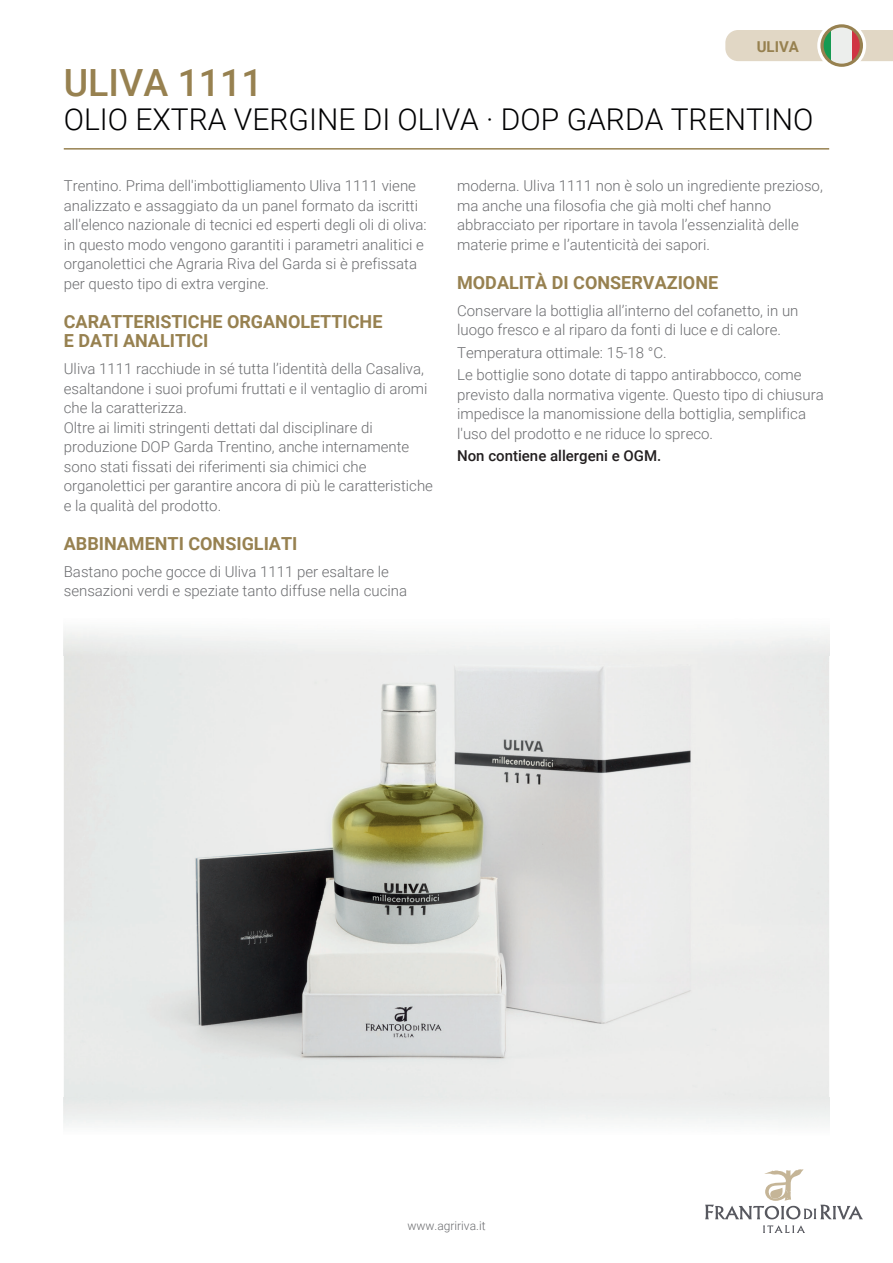
<style>
.page{position:relative;width:893px;height:1263px;background:#fff}
.page>*{position:absolute;margin:0;border:0;box-sizing:border-box;transform-origin:0 0}
.t1{font:500 37.5px "Roboto";color:#978150}
.t2{font:300 30px "Roboto";color:#000002}
.t3{font:700 18px/19.5px "Roboto";color:#978150}
.t4{font:300 15px/19.5px "Roboto";color:#6c6d70}
.t5{font:500 15px "Roboto";color:#231f20}
.t6{font:700 15px "Roboto";color:#978150}
.t7{font:300 12px "Roboto";color:#6c6d70}
</style>
<div class="page">
<hr style="left:64px;top:148px;width:765px;height:2px;background:#978150">
<svg style="left:763px;top:1225px;width:42px;height:8px"></svg>
<svg style="left:705px;top:1169px;width:158px;height:50px"></svg>
<div style="left:725px;top:30px;width:168px;height:31px;background:#e1d7c5"></div>
<div style="left:817px;top:21px;width:49px;height:49px;background:#fff;border-radius:50%"></div>
<svg style="left:820px;top:24px;width:43px;height:43px"></svg>
<svg style="left:824px;top:27px;width:7px;height:37px"></svg>
<div style="left:831px;top:27px;width:21px;height:37px;background:#eceeec"></div>
<svg style="left:852px;top:27px;width:8px;height:37px"></svg>
<img style="left:64px;top:656px;width:765px;height:442px">
<p class="t6" style="left:757px;top:36px;width:44px">ULIVA</p>
<h1 class="t1" style="left:64px;top:56px;width:201px">ULIVA 1111</h1>
<h2 class="t2" style="left:64px;top:99px;width:751px">OLIO EXTRA VERGINE DI OLIVA · DOP GARDA TRENTINO</h2>
<p class="t4" style="left:64px;top:176px;width:364px">Trentino. Prima dell'imbottigliamento Uliva 1111 viene analizzato e assaggiato da un panel formato da iscritti all'elenco nazionale di tecnici ed esperti degli oli di oliva: in questo modo vengono garantiti i parametri analitici e organolettici che Agraria Riva del Garda si è prefissata per questo tipo di extra vergine.</p>
<p class="t3" style="left:64px;top:311px;width:320px">CARATTERISTICHE ORGANOLETTICHE<br>E DATI ANALITICI</p>
<p class="t4" style="left:64px;top:359px;width:371px">Uliva 1111 racchiude in sé tutta l’identità della Casaliva, esaltandone i suoi profumi fruttati e il ventaglio di aromi che la caratterizza.<br>Oltre ai limiti stringenti dettati dal disciplinare di produzione DOP Garda Trentino, anche internamente sono stati fissati dei riferimenti sia chimici che organolettici per garantire ancora di più le caratteristiche e la qualità del prodotto.</p>
<p class="t3" style="left:64px;top:533px;width:235px">ABBINAMENTI CONSIGLIATI</p>
<p class="t4" style="left:64px;top:561px;width:345px">Bastano poche gocce di Uliva 1111 per esaltare le sensazioni verdi e speziate tanto diffuse nella cucina</p>
<p class="t4" style="left:457px;top:176px;width:367px">moderna. Uliva 1111 non è solo un ingrediente prezioso, ma anche una filosofia che già molti chef hanno abbracciato per riportare in tavola l’essenzialità delle materie prime e l’autenticità dei sapori.</p>
<p class="t3" style="left:457px;top:272px;width:263px">MODALITÀ DI CONSERVAZIONE</p>
<p class="t4" style="left:457px;top:300px;width:343px">Conservare la bottiglia all’interno del cofanetto, in un luogo fresco e al riparo da fonti di luce e di calore.</p>
<p class="t4" style="left:457px;top:341px;width:346px;line-height:22.5px">Temperatura ottimale: 15-18 °C.<br>Le bottiglie sono dotate di tappo antirabbocco, come</p>
<p class="t4" style="left:457px;top:384px;width:368px">previsto dalla normativa vigente. Questo tipo di chiusura impedisce la manomissione della bottiglia, semplifica l'uso del prodotto e ne riduce lo spreco.</p>
<p class="t5" style="left:457px;top:445px;width:206px">Non contiene allergeni e OGM.</p>
<p class="t7" style="left:407px;top:1217px;width:80px">www.agririva.it</p>
</div>
